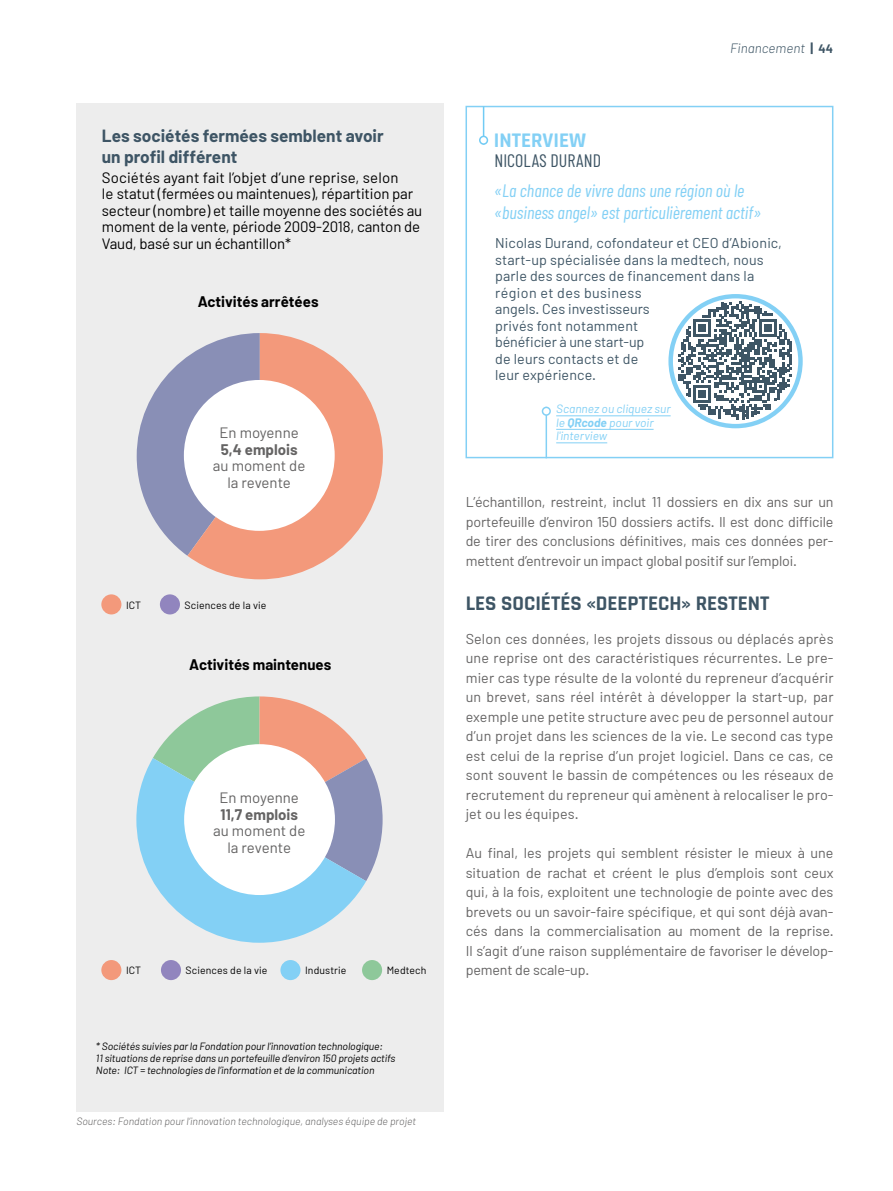
<style>
.page{position:relative;width:893px;height:1191px;background:#fff}
.page>*{position:absolute;margin:0;border:0;box-sizing:border-box;transform-origin:0 0}
.t1{font:700 21px "Rajdhani";color:#3e5565}
.t2{font:700 21px "Rajdhani";color:#83d0f5}
.t3{font:italic 18px/21.6px "Barlow Condensed";color:#83d0f5}
.t4{font:18px "Barlow Condensed";color:#3e5565}
.t5{font:700 17.25px/21px "Barlow";color:#3e5565}
.t6{font:15px/16.5px "Barlow";letter-spacing:-.01em;color:#000}
.t7{font:15px/16.5px "Barlow";color:#646363;text-align:center}
.t8{font:700 15px "Barlow";color:#000}
.t9{font:700 15px "Barlow";color:#646363}
.t10{font:14.25px/19.5px "Barlow";letter-spacing:-.01em;color:#646363;text-align:justify}
.t11{font:14.25px/16.5px "Barlow";letter-spacing:.01em;color:#3e5565}
.t12{font:italic 300 13.5px "Barlow";color:#3e5565}
.t13{font:italic 12px/13.5px "Barlow";color:#83d0f5}
.t14{font:italic 10.5px/12px "Barlow";letter-spacing:-.01em;color:#000}
.t15{font:italic 300 10.5px "Barlow";color:#646363}
.t16{font:10.5px "Barlow";letter-spacing:.01em;color:#000}
.s1{font-weight:700;font-style:normal}
.s2{font-weight:700;font-style:normal;font-size:12px}
.s3{font-weight:700}
</style>
<div class="page">
<div style="left:76px;top:104px;width:368px;height:1007px;background:#ededed"></div>
<svg style="left:137px;top:357px;width:50px;height:199px"></svg>
<svg style="left:187px;top:333px;width:196px;height:246px;fill:#f3997b"></svg>
<div style="left:184px;top:380px;width:151px;height:151px;background:#fff;border-radius:50%"></div>
<svg style="left:136px;top:696px;width:247px;height:246px"></svg>
<div style="left:184px;top:744px;width:151px;height:151px;background:#fff;border-radius:50%"></div>
<div style="left:101px;top:594px;width:20px;height:20px;background:#f3997b;border-radius:50%"></div>
<div style="left:101px;top:960px;width:20px;height:20px;background:#f3997b;border-radius:50%"></div>
<div style="left:160px;top:594px;width:20px;height:20px;background:#9185be;border-radius:50%"></div>
<div style="left:161px;top:960px;width:20px;height:20px;background:#9185be;border-radius:50%"></div>
<div style="left:280px;top:960px;width:20px;height:20px;background:#83d0f5;border-radius:50%"></div>
<div style="left:362px;top:960px;width:20px;height:20px;background:#8ec89a;border-radius:50%"></div>
<div style="left:465px;top:106px;width:368px;height:352px;border:2px solid #83d0f5"></div>
<hr style="left:483px;top:106px;width:1px;height:39px;background:#71cbf4">
<div style="left:480px;top:136px;width:7px;height:8px;background:#fff;border-radius:50%"></div>
<div style="left:479px;top:136px;width:9px;height:9px;border:2px solid #71cbf4;border-radius:50%"></div>
<hr style="left:546px;top:407px;width:1px;height:51px;background:#83d0f5">
<div style="left:542px;top:407px;width:8px;height:8px;background:#fff;border-radius:50%"></div>
<div style="left:542px;top:406px;width:9px;height:10px;border:2px solid #83d0f5;border-radius:50%"></div>
<hr style="left:556px;top:415px;width:115px;height:1px;background:#83d0f5">
<hr style="left:556px;top:429px;width:98px;height:1px;background:#83d0f5">
<hr style="left:556px;top:442px;width:51px;height:1px;background:#83d0f5">
<svg style="left:668px;top:294px;width:135px;height:134px"></svg>
<p class="t5" style="left:102px;top:125px;width:283px">Les sociétés fermées semblent avoir un profil différent</p>
<p class="t6" style="left:102px;top:169px;width:322px">Sociétés ayant fait l’objet d’une reprise, selon<br>le statut (fermées ou maintenues), répartition par secteur (nombre) et taille moyenne des sociétés au moment de la vente, période 2009-2018, canton de Vaud, basé sur un échantillon*</p>
<p class="t8" style="left:198px;top:292px;width:122px">Activités arrêtées</p>
<p class="t7" style="left:220px;top:424px;width:81px">En moyenne</p>
<p class="t9" style="left:221px;top:440px;width:78px">5,4 emplois</p>
<p class="t7" style="left:213px;top:457px;width:94px">au moment de la revente</p>
<p class="t16" style="left:126px;top:598px;width:17px">ICT</p>
<p class="t16" style="left:185px;top:598px;width:83px">Sciences de la vie</p>
<p class="t8" style="left:189px;top:655px;width:144px">Activités maintenues</p>
<p class="t7" style="left:220px;top:789px;width:81px">En moyenne</p>
<p class="t9" style="left:221px;top:805px;width:79px">11,7 emplois</p>
<p class="t7" style="left:213px;top:822px;width:94px">au moment de la revente</p>
<p class="t16" style="left:126px;top:964px;width:17px">ICT</p>
<p class="t16" style="left:186px;top:964px;width:83px">Sciences de la vie</p>
<p class="t16" style="left:305px;top:964px;width:43px">Industrie</p>
<p class="t16" style="left:387px;top:964px;width:41px">Medtech</p>
<p class="t14" style="left:96px;top:1039px;width:301px">* Sociétés suivies par la Fondation pour l’innovation technologique:<br>11 situations de reprise dans un portefeuille d’environ 150 projets actifs<br>Note: ICT = technologies de l’information et de la communication</p>
<p class="t15" style="left:76px;top:1114px;width:341px">Sources: Fondation pour l’innovation technologique, analyses équipe de projet</p>
<h1 class="t2" style="left:494px;top:128px;width:94px">INTERVIEW</h1>
<p class="t4" style="left:495px;top:149px;width:108px">NICOLAS DURAND</p>
<p class="t12" style="left:730px;top:39px;width:104px">Financement <span class="s1">|</span> <span class="s2">44</span></p>
<p class="t3" style="left:494px;top:179px;width:269px">«La chance de vivre dans une région où le «business angel» est particulièrement actif»</p>
<p class="t11" style="left:495px;top:235px;width:288px">Nicolas Durand, cofondateur et CEO d’Abionic, start-up spécialisée dans la medtech, nous parle des sources de financement dans la région et des business<br>angels. Ces investisseurs<br>privés font notamment<br>bénéficier à une start-up<br>de leurs contacts et de<br>leur expérience.</p>
<p class="t13" style="left:556px;top:402px;width:116px">Scannez ou cliquez sur le <span class="s3">QRcode</span> pour voir l'interview</p>
<p class="t10" style="left:466px;top:492px;width:369px">L’échantillon, restreint, inclut 11 dossiers en dix ans sur un portefeuille d’environ 150 dossiers actifs. Il est donc difficile de tirer des conclusions définitives, mais ces données per&shy;mettent d’entrevoir un impact global positif sur l’emploi.</p>
<h1 class="t1" style="left:466px;top:591px;width:305px">LES SOCIÉTÉS «DEEPTECH» RESTENT</h1>
<p class="t10" style="left:466px;top:628px;width:369px">Selon ces données, les projets dissous ou déplacés après une reprise ont des caractéristiques récurrentes. Le pre&shy;mier cas type résulte de la volonté du repreneur d’acquérir un brevet, sans réel intérêt à développer la start-up, par exemple une petite structure avec peu de personnel autour d’un projet dans les sciences de la vie. Le second cas type est celui de la reprise d’un projet logiciel. Dans ce cas, ce sont souvent le bassin de compétences ou les réseaux de recrutement du repreneur qui amènent à relocaliser le pro&shy;jet ou les équipes.</p>
<p class="t10" style="left:466px;top:843px;width:369px">Au final, les projets qui semblent résister le mieux à une situation de rachat et créent le plus d’emplois sont ceux qui, à la fois, exploitent une technologie de pointe avec des brevets ou un savoir-faire spécifique, et qui sont déjà avan&shy;cés dans la commercialisation au moment de la reprise.<br>Il s’agit d’une raison supplémentaire de favoriser le dévelop&shy;pement de scale-up.</p>
</div>
